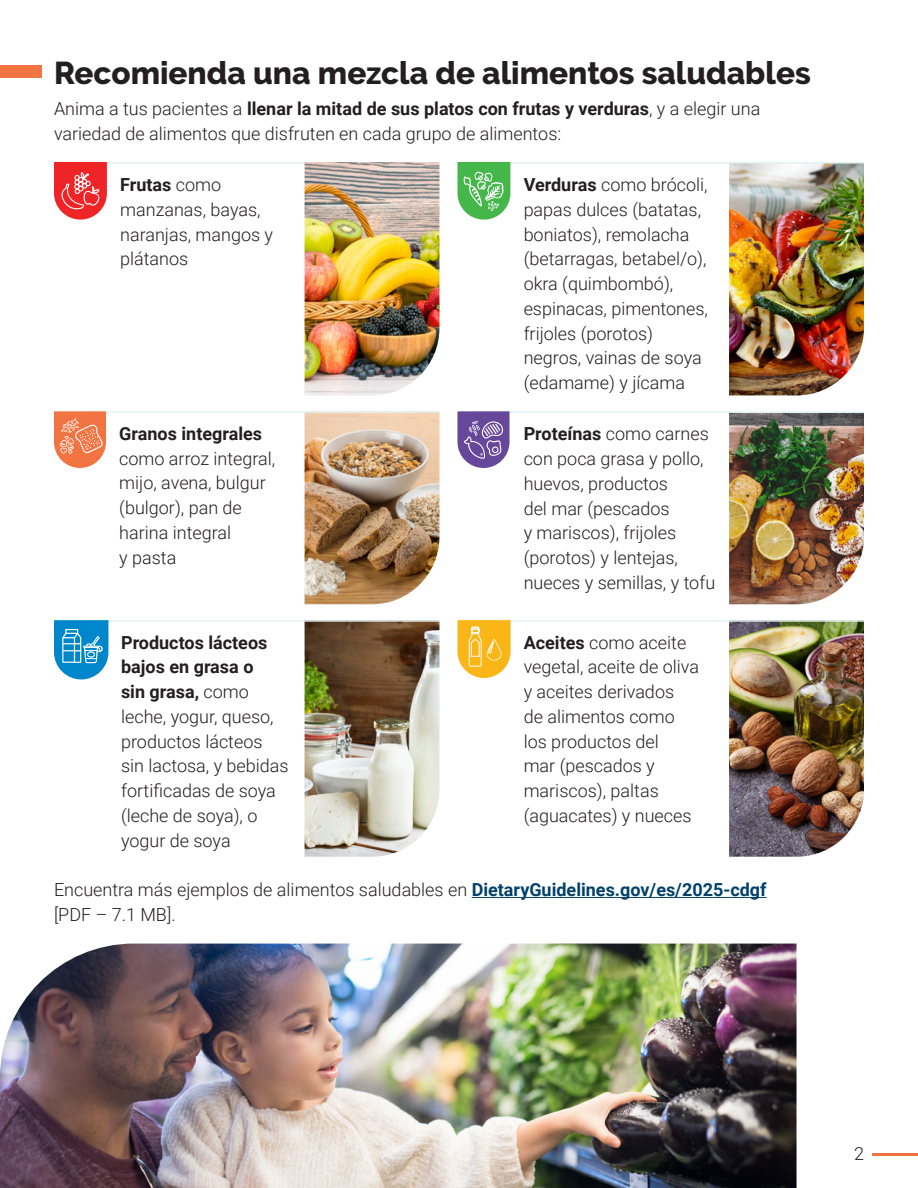
<style>
.page{position:relative;width:918px;height:1188px;background:#fff}
.page>*{position:absolute;margin:0;border:0;box-sizing:border-box;transform-origin:0 0}
.t1{font:800 31.5px "Raleway";color:#231f20}
.t2{font:300 18px/24.8px "Roboto";color:#231f20}
.t3{font:700 18px "Roboto";color:#231f20}
.s1{font-weight:700}
.s2{font-weight:700;color:#00416b}
</style>
<div class="page">
<hr style="left:872px;top:1154px;width:46px;height:2px;background:#f37443">
<div style="left:0;top:65px;width:42px;height:12px;background:#f37443"></div>
<hr style="left:54px;top:162px;width:386px;height:2px;background:#e3f3f3">
<img style="left:305px;top:162px;width:134px;height:233px">
<img style="left:729px;top:164px;width:135px;height:231px">
<img style="left:729px;top:413px;width:135px;height:191px">
<img style="left:305px;top:413px;width:134px;height:191px">
<img style="left:305px;top:622px;width:134px;height:235px">
<img style="left:729px;top:622px;width:135px;height:235px">
<img style="left:0;top:944px;width:797px;height:244px">
<svg style="left:54px;top:162px;width:53px;height:58px;background:#f15053"></svg>
<hr style="left:472px;top:162px;width:392px;height:2px;background:#e3f3f3">
<svg style="left:457px;top:162px;width:53px;height:58px;background:#6fc672"></svg>
<hr style="left:472px;top:411px;width:392px;height:2px;background:#e3f3f3">
<svg style="left:457px;top:411px;width:53px;height:57px;background:#8970af"></svg>
<hr style="left:86px;top:411px;width:353px;height:2px;background:#e3f3f3">
<svg style="left:54px;top:411px;width:52px;height:57px;background:#f58f68"></svg>
<hr style="left:87px;top:620px;width:354px;height:2px;background:#e3f3f3">
<svg style="left:54px;top:620px;width:54px;height:59px;background:#369fd5"></svg>
<hr style="left:472px;top:620px;width:392px;height:2px;background:#e3f3f3">
<svg style="left:457px;top:620px;width:54px;height:58px;background:#fac342"></svg>
<hr style="left:472px;top:897px;width:295px;height:1px;background:#00416b">
<h1 class="t1" style="left:54px;top:55px;width:758px">Recomienda una mezcla de alimentos saludables</h1>
<p class="t2" style="left:54px;top:96px;width:708px">Anima a tus pacientes a <span class="s1">llenar la mitad de sus platos con frutas y verduras</span>, y a elegir una variedad de alimentos que disfruten en cada grupo de alimentos:</p>
<p class="t2" style="left:120px;top:172px;width:155px"><span class="s1">Frutas</span> como manzanas, bayas, naranjas, mangos y plátanos</p>
<p class="t2" style="left:524px;top:172px;width:186px"><span class="s1">Verduras</span> como brócoli, papas dulces (batatas, boniatos), remolacha (betarragas, betabel/o), okra (quimbombó), espinacas, pimentones, frijoles (porotos) negros, vainas de soya (edamame) y jícama</p>
<p class="t2" style="left:524px;top:421px;width:193px"><span class="s1">Proteínas</span> como carnes con poca grasa y pollo, huevos, productos<br>del mar (pescados<br>y mariscos), frijoles (porotos) y lentejas, nueces y semillas, y tofu</p>
<p class="t3" style="left:119px;top:421px;width:144px">Granos integrales</p>
<p class="t2" style="left:119px;top:445px;width:158px">como arroz integral, mijo, avena, bulgur (bulgor), pan de harina integral<br>y pasta</p>
<p class="t2" style="left:121px;top:629px;width:169px"><span class="s1">Productos lácteos bajos en grasa o<br>sin grasa,</span> como leche, yogur, queso, productos lácteos sin lactosa, y bebidas fortificadas de soya (leche de soya), o yogur de soya</p>
<p class="t2" style="left:524px;top:629px;width:177px"><span class="s1">Aceites</span> como aceite vegetal, aceite de oliva y aceites derivados<br>de alimentos como los productos del<br>mar (pescados y mariscos), paltas (aguacates) y nueces</p>
<p class="t2" style="left:54px;top:877px;width:714px">Encuentra más ejemplos de alimentos saludables en <span class="s2">DietaryGuidelines.gov/es/2025-cdgf </span>[PDF – 7.1 MB].</p>
<p class="t2" style="left:854px;top:1141px;width:11px">2</p>
</div>
